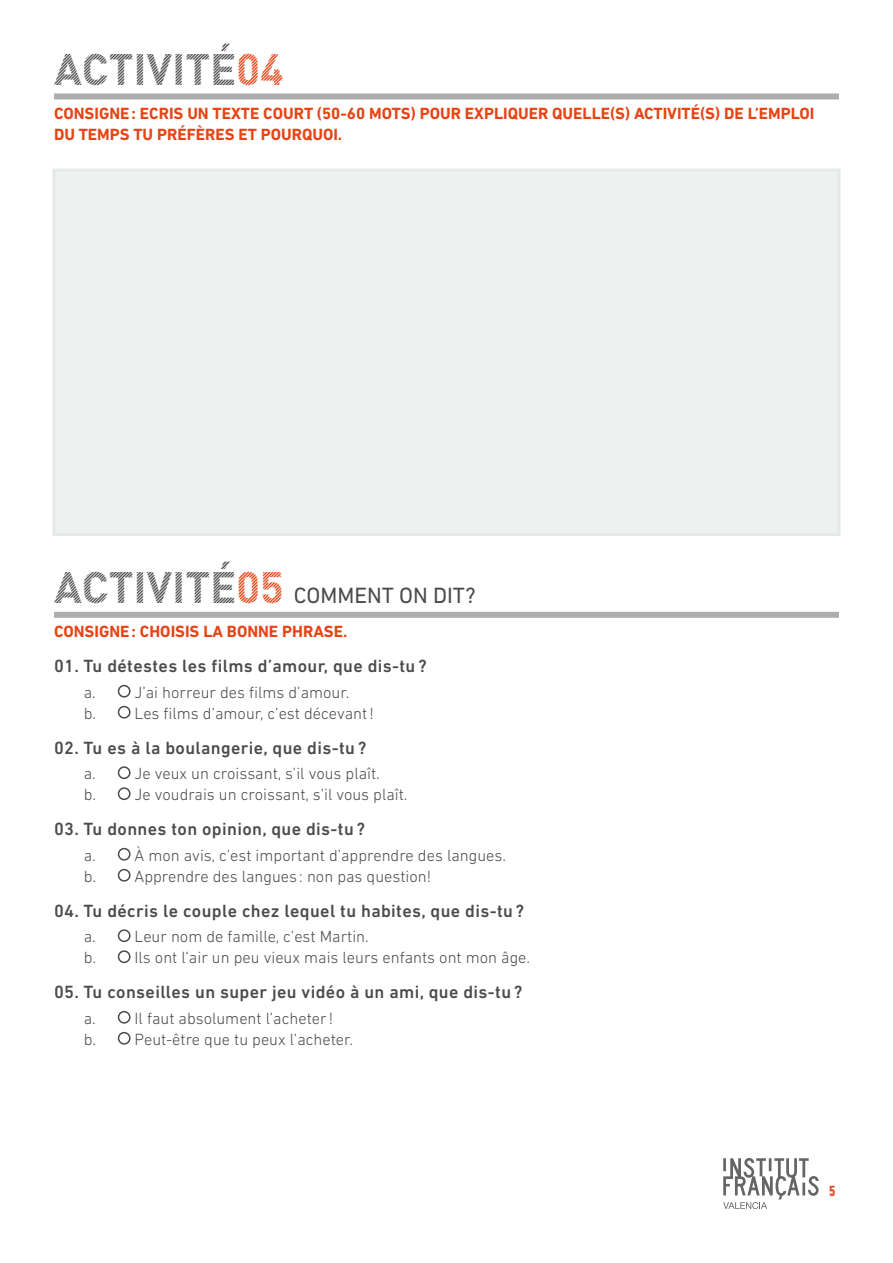
<style>
.page{position:relative;width:893px;height:1263px;background:#fff}
.page>*{position:absolute;margin:0;border:0;box-sizing:border-box;transform-origin:0 0}
.t1{font:43.5px "DINBOLDTRAM";color:#4b4b4d}
.t2{font:43.5px "DINBOLDTRAM";color:#e64415}
.t3{font:22.5px "DIN Next LT Pro";color:#4b4b4d}
.t4{font:500 18px "DIN Next LT Pro";letter-spacing:.02em;color:#4b4b4d}
.t5{font:300 16.5px/21px "DIN Next LT Pro";color:#4b4b4d}
.t6{font:700 16.5px/21px "DIN Next LT Pro";color:#e64415}
.t7{font:700 condensed 15px "DIN Next LT Pro";color:#e64415}
.s1{color:#4b4b4d}
.s2{font-family:"DINBOLDTRAM";font-size:43.5px}
.s3{font-family:"DINBOLDTRAM";font-size:43.5px;color:#e64415}
</style>
<div class="page">
<svg style="left:723px;top:1158px;width:96px;height:51px"></svg>
<div style="left:54px;top:93px;width:785px;height:6px;background:#acadaf"></div>
<div style="left:54px;top:612px;width:785px;height:6px;background:#acadaf"></div>
<div style="left:118px;top:685px;width:13px;height:12px;border:2px solid #4b4b4d;border-radius:50%"></div>
<div style="left:118px;top:706px;width:13px;height:12px;border:2px solid #4b4b4d;border-radius:50%"></div>
<div style="left:118px;top:766px;width:13px;height:13px;border:2px solid #4b4b4d;border-radius:50%"></div>
<div style="left:118px;top:787px;width:13px;height:13px;border:2px solid #4b4b4d;border-radius:50%"></div>
<div style="left:118px;top:848px;width:13px;height:13px;border:2px solid #4b4b4d;border-radius:50%"></div>
<div style="left:118px;top:869px;width:13px;height:13px;border:2px solid #4b4b4d;border-radius:50%"></div>
<div style="left:118px;top:929px;width:13px;height:13px;border:2px solid #4b4b4d;border-radius:50%"></div>
<div style="left:118px;top:950px;width:13px;height:13px;border:2px solid #4b4b4d;border-radius:50%"></div>
<div style="left:118px;top:1011px;width:13px;height:13px;border:2px solid #4b4b4d;border-radius:50%"></div>
<div style="left:118px;top:1032px;width:13px;height:13px;border:2px solid #4b4b4d;border-radius:50%"></div>
<div style="left:52px;top:169px;width:788px;height:367px;background:#eff0f0"></div>
<h1 class="t1" style="left:54px;top:41px;width:76px">ACTIVIT</h1>
<h1 class="t2" style="left:210px;top:41px;width:75px"><span class="s1">É</span>04</h1>
<p class="t6" style="left:54px;top:103px;width:762px">CONSIGNE: ECRIS UN TEXTE COURT (50-60 MOTS) POUR EXPLIQUER QUELLE(S) ACTIVITÉ(S) DE L’EMPLOI<br>DU TEMPS TU PRÉFÈRES ET POURQUOI.</p>
<h1 class="t1" style="left:54px;top:559px;width:76px">ACTIVIT</h1>
<h2 class="t3" style="left:210px;top:583px;width:267px"><span class="s2">É</span><span class="s3">05</span> COMMENT ON DIT?</h2>
<p class="t6" style="left:54px;top:621px;width:295px">CONSIGNE: CHOISIS LA BONNE PHRASE.</p>
<p class="t4" style="left:54px;top:656px;width:374px">01. Tu détestes les films d’amour, que dis-tu ?</p>
<p class="t5" style="left:84px;top:681px;width:291px">a. J’ai horreur des films d’amour.<br>b. Les films d’amour, c’est décevant!</p>
<p class="t4" style="left:54px;top:737px;width:314px">02. Tu es à la boulangerie, que dis-tu ?</p>
<p class="t5" style="left:84px;top:763px;width:325px">a. Je veux un croissant, s’il vous plaît.<br>b. Je voudrais un croissant, s’il vous plaît.</p>
<p class="t4" style="left:54px;top:819px;width:313px">03. Tu donnes ton opinion, que dis-tu ?</p>
<p class="t5" style="left:84px;top:844px;width:424px">a. À mon avis, c’est important d’apprendre des langues. b. Apprendre des langues : non pas question!</p>
<p class="t4" style="left:54px;top:900px;width:472px">04. Tu décris le couple chez lequel tu habites, que dis-tu ?</p>
<p class="t5" style="left:84px;top:926px;width:448px">a. Leur nom de famille, c’est Martin.<br>b. I ls ont l’air un peu vieux mais leurs enfants ont mon âge.</p>
<p class="t4" style="left:54px;top:982px;width:470px">05. Tu conseilles un super jeu vidéo à un ami, que dis-tu ?</p>
<p class="t5" style="left:84px;top:1007px;width:271px">a. I l faut absolument l’acheter!<br>b. Peut-être que tu peux l’acheter.</p>
<p class="t7" style="left:829px;top:1182px;width:8px">5</p>
</div>
